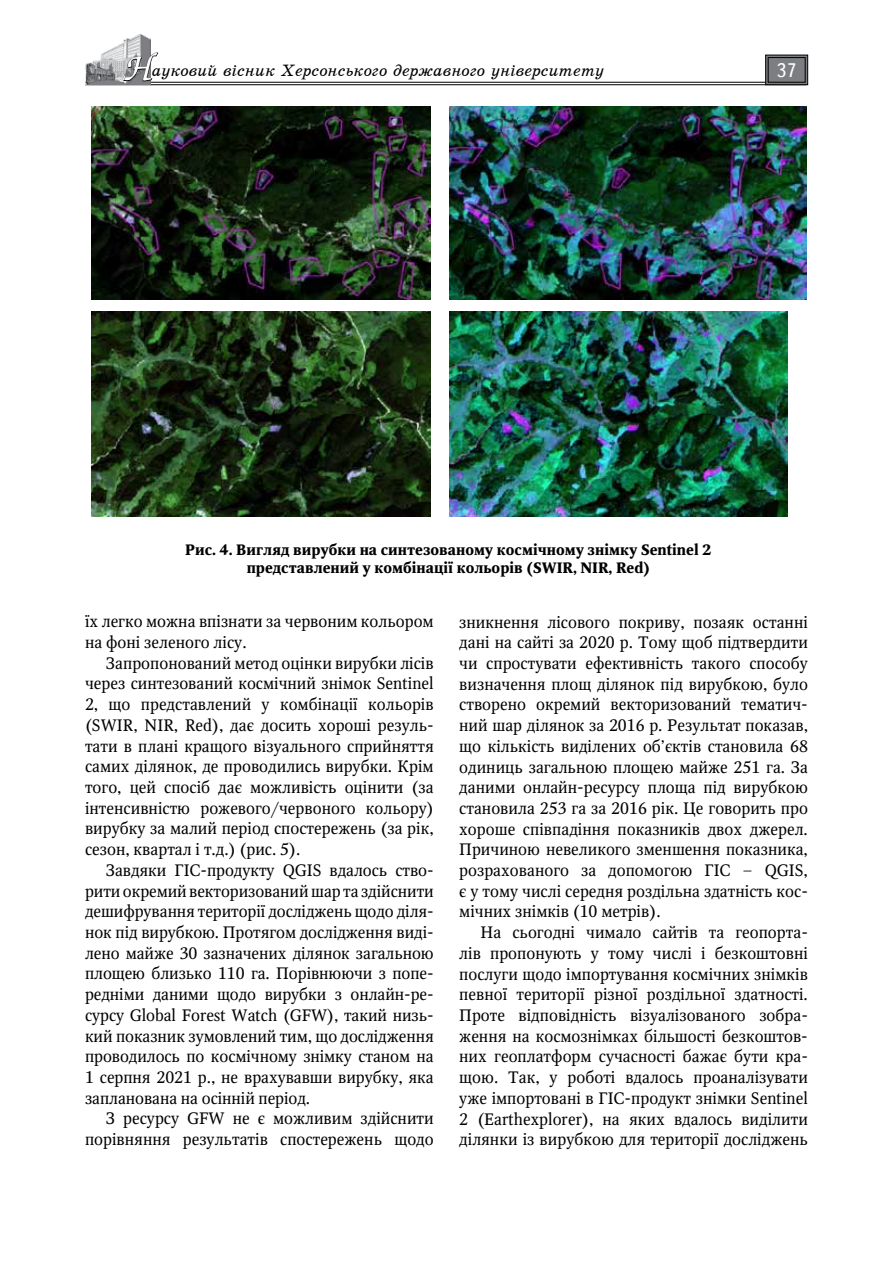
<style>
.page{position:relative;width:893px;height:1263px;background:#fff}
.page>*{position:absolute;margin:0;border:0;box-sizing:border-box;transform-origin:0 0}
.t1{font:19.5px "Ukrainian Text";color:#fff}
.t2{font:16.5px/20.7px "Octava";color:#000;text-align:justify}
.t3{font:16.5px "School Book C Italic";color:#000}
.t4{font:700 15px/18px "Octava";color:#000;text-align:center}
.s1{font-family:"Zapf Chancer";font-size:30px;color:#fff}
</style>
<div class="page">
<hr style="left:85px;top:82px;width:721px;height:1px;background:#000">
<hr style="left:85px;top:84px;width:721px;height:1px;background:#000">
<img style="left:85px;top:34px;width:66px;height:50px">
<svg style="left:123px;top:52px;width:36px;height:30px"></svg>
<svg style="left:765px;top:55px;width:43px;height:30px"></svg>
<div style="left:768px;top:57px;width:37px;height:25px;border:1px solid #000"></div>
<img style="left:92px;top:106px;width:339px;height:193px">
<img style="left:449px;top:106px;width:357px;height:193px">
<img style="left:92px;top:311px;width:338px;height:206px">
<img style="left:449px;top:311px;width:339px;height:206px">
<p class="t3" style="left:124px;top:61px;width:482px"><span class="s1">Н</span>ауковий вісник Херсонського державного університету</p>
<p class="t1" style="left:776px;top:60px;width:22px">37</p>
<p class="t4" style="left:185px;top:541px;width:528px">Рис. 4. Вигляд вирубки на синтезованому космічному знімку Sentinel 2 представлений у комбінації кольорів (SWIR, NIR, Red)</p>
<p class="t2" style="left:85px;top:611px;width:350px">їх легко можна впізнати за червоним кольором на фоні зеленого лісу.</p>
<p class="t2" style="left:85px;top:653px;width:350px;text-indent:21px">Запропонований метод оцінки вирубки лісів через синтезований космічний знімок Sentinel 2, що представлений у комбінації кольорів (SWIR, NIR, Red), дає досить хороші резуль&shy;тати в плані кращого візуального сприйняття самих ділянок, де проводились вирубки. Крім того, цей спосіб дає можливість оцінити (за інтенсивністю рожевого/червоного кольору) вирубку за малий період спостережень (за рік, сезон, квартал і т.д.) (рис. 5).</p>
<p class="t2" style="left:85px;top:860px;width:350px;text-indent:21px">Завдяки ГІС-продукту QGIS вдалось ство&shy;рити окремий векторизований шар та здійснити дешифрування території досліджень щодо діля&shy;нок під вирубкою. Протягом дослідження виді&shy;лено майже 30 зазначених ділянок загальною площею близько 110 га. Порівнюючи з попе&shy;редніми даними щодо вирубки з онлайн-ре&shy;сурсу Global Forest Watch (GFW), такий низь&shy;кий показник зумовлений тим, що дослідження проводилось по космічному знімку станом на 1 серпня 2021 р., не врахувавши вирубку, яка запланована на осінній період.</p>
<p class="t2" style="left:85px;top:1108px;width:350px;text-align:right">З ресурсу GFW не є можливим здійснити порівняння результатів спостережень щодо</p>
<p class="t2" style="left:459px;top:611px;width:350px">зникнення лісового покриву, позаяк останні дані на сайті за 2020 р. Тому щоб підтвердити чи спростувати ефективність такого способу визначення площ ділянок під вирубкою, було створено окремий векторизований тематич&shy;ний шар ділянок за 2016 р. Результат показав, що кількість виділених об’єктів становила 68 одиниць загальною площею майже 251 га. За даними онлайн-ресурсу площа під вирубкою становила 253 га за 2016 рік. Це говорить про хороше співпадіння показників двох джерел.<br>Причиною невеликого зменшення показника, розрахованого за допомогою ГІС – QGIS, є у тому числі середня роздільна здатність кос&shy;мічних знімків (10 метрів).</p>
<p class="t2" style="left:459px;top:922px;width:350px;text-indent:21px">На сьогодні чимало сайтів та геопорта&shy;лів пропонують у тому числі і безкоштовні послуги щодо імпортування космічних знімків певної території різної роздільної здатності.<br>Проте відповідність візуалізованого зобра&shy;ження на космознімках більшості безкоштов&shy;них геоплатформ сучасності бажає бути кра&shy;щою. Так, у роботі вдалось проаналізувати уже імпортовані в ГІС-продукт знімки Sentinel 2 (Еarthexplorer), на яких вдалось виділити ділянки із вирубкою для території досліджень</p>
</div>
